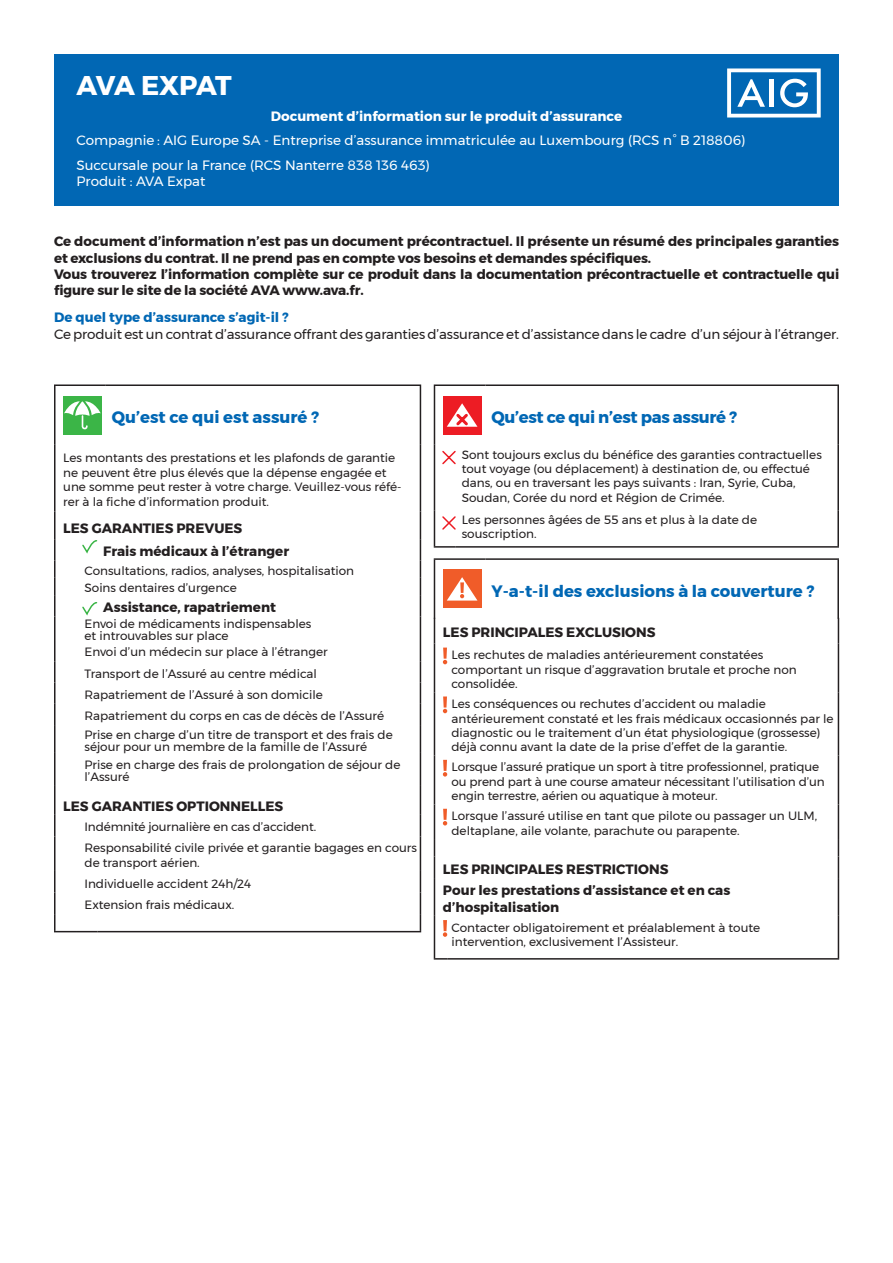
<style>
.page{position:relative;width:893px;height:1263px;background:#fff}
.page>*{position:absolute;margin:0;border:0;box-sizing:border-box;transform-origin:0 0}
.t1{font:700 27px "Montserrat";letter-spacing:-.055em;color:#fff}
.t2{font:700 16.5px "Montserrat";color:#0167b4}
.t3{font:700 16.5px "Montserrat";letter-spacing:-.02em;color:#0167b4}
.t4{font:700 13.5px/16.2px "Montserrat";color:#231f20}
.t5{font:13.5px "Montserrat";color:#fff}
.t6{font:13.5px "Montserrat";letter-spacing:-.01em;color:#231f20}
.t7{font:700 13.5px "Montserrat";color:#fff}
.t8{font:700 13.5px "Montserrat";color:#0167b4}
.t9{font:12px/14.4px "Montserrat";color:#231f20}
</style>
<div class="page">
<div style="left:54px;top:54px;width:785px;height:151px;background:#0167b4"></div>
<hr style="left:54px;top:512px;width:2px;height:27px;background:#231f20">
<hr style="left:54px;top:539px;width:2px;height:21px;background:#231f20">
<svg style="left:54px;top:560px;width:2px;height:35px"></svg>
<hr style="left:54px;top:595px;width:2px;height:21px;background:#231f20">
<hr style="left:54px;top:616px;width:2px;height:24px;background:#231f20">
<hr style="left:54px;top:640px;width:2px;height:21px;background:#231f20">
<hr style="left:54px;top:661px;width:2px;height:21px;background:#231f20">
<hr style="left:54px;top:682px;width:2px;height:22px;background:#231f20">
<hr style="left:54px;top:704px;width:2px;height:21px;background:#231f20">
<hr style="left:54px;top:725px;width:2px;height:28px;background:#231f20">
<svg style="left:420px;top:512px;width:1px;height:241px"></svg>
<hr style="left:54px;top:753px;width:2px;height:32px;background:#231f20">
<hr style="left:420px;top:753px;width:1px;height:32px;background:#231f20">
<hr style="left:54px;top:785px;width:2px;height:30px;background:#231f20">
<hr style="left:420px;top:785px;width:1px;height:30px;background:#231f20">
<hr style="left:54px;top:815px;width:2px;height:21px;background:#231f20">
<svg style="left:420px;top:815px;width:1px;height:21px"></svg>
<hr style="left:54px;top:836px;width:2px;height:35px;background:#231f20">
<hr style="left:420px;top:836px;width:1px;height:35px;background:#231f20">
<hr style="left:54px;top:871px;width:2px;height:21px;background:#231f20">
<hr style="left:54px;top:892px;width:2px;height:22px;background:#231f20">
<svg style="left:420px;top:871px;width:1px;height:60px"></svg>
<svg style="left:54px;top:914px;width:43px;height:18px"></svg>
<hr style="left:97px;top:931px;width:324px;height:1px;background:#231f20">
<svg style="left:82px;top:540px;width:16px;height:14px"></svg>
<svg style="left:82px;top:602px;width:16px;height:14px"></svg>
<hr style="left:54px;top:384px;width:52px;height:2px;background:#231f20">
<hr style="left:54px;top:386px;width:2px;height:59px;background:#231f20">
<hr style="left:106px;top:384px;width:315px;height:2px;background:#231f20">
<hr style="left:420px;top:386px;width:1px;height:59px;background:#231f20">
<hr style="left:54px;top:445px;width:2px;height:67px;background:#231f20">
<hr style="left:420px;top:445px;width:1px;height:67px;background:#231f20">
<div style="left:63px;top:396px;width:39px;height:38px;background:#3bb547"></div>
<svg style="left:64px;top:401px;width:37px;height:29px"></svg>
<hr style="left:434px;top:558px;width:51px;height:2px;background:#231f20">
<hr style="left:434px;top:560px;width:1px;height:59px;background:#231f20">
<hr style="left:485px;top:558px;width:354px;height:2px;background:#231f20">
<hr style="left:837px;top:560px;width:2px;height:59px;background:#231f20">
<div style="left:443px;top:570px;width:38px;height:38px;background:#f05c29"></div>
<svg style="left:447px;top:577px;width:30px;height:24px"></svg>
<svg style="left:434px;top:619px;width:1px;height:24px"></svg>
<svg style="left:838px;top:619px;width:1px;height:24px"></svg>
<hr style="left:434px;top:643px;width:1px;height:49px;background:#231f20">
<hr style="left:838px;top:643px;width:1px;height:49px;background:#231f20">
<hr style="left:434px;top:692px;width:1px;height:63px;background:#231f20">
<hr style="left:838px;top:692px;width:1px;height:63px;background:#231f20">
<hr style="left:434px;top:755px;width:1px;height:49px;background:#231f20">
<hr style="left:838px;top:755px;width:1px;height:49px;background:#231f20">
<hr style="left:434px;top:804px;width:1px;height:35px;background:#231f20">
<hr style="left:838px;top:804px;width:1px;height:35px;background:#231f20">
<svg style="left:434px;top:839px;width:1px;height:39px"></svg>
<svg style="left:838px;top:839px;width:1px;height:39px"></svg>
<hr style="left:434px;top:878px;width:1px;height:38px;background:#231f20">
<hr style="left:838px;top:878px;width:1px;height:38px;background:#231f20">
<hr style="left:434px;top:916px;width:1px;height:42px;background:#231f20">
<hr style="left:838px;top:916px;width:1px;height:42px;background:#231f20">
<svg style="left:434px;top:958px;width:13px;height:1px"></svg>
<hr style="left:447px;top:958px;width:392px;height:1px;background:#231f20">
<svg style="left:443px;top:648px;width:4px;height:16px"></svg>
<svg style="left:443px;top:696px;width:4px;height:17px"></svg>
<svg style="left:443px;top:760px;width:4px;height:16px"></svg>
<svg style="left:443px;top:809px;width:4px;height:16px"></svg>
<svg style="left:443px;top:920px;width:4px;height:17px"></svg>
<hr style="left:434px;top:445px;width:1px;height:65px;background:#231f20">
<hr style="left:837px;top:445px;width:2px;height:65px;background:#231f20">
<hr style="left:434px;top:510px;width:1px;height:36px;background:#231f20">
<hr style="left:837px;top:510px;width:2px;height:36px;background:#231f20">
<hr style="left:434px;top:546px;width:22px;height:2px;background:#231f20">
<hr style="left:456px;top:546px;width:383px;height:2px;background:#231f20">
<svg style="left:442px;top:450px;width:14px;height:15px"></svg>
<svg style="left:442px;top:516px;width:14px;height:14px"></svg>
<hr style="left:434px;top:384px;width:51px;height:2px;background:#231f20">
<hr style="left:434px;top:386px;width:1px;height:59px;background:#231f20">
<hr style="left:485px;top:384px;width:354px;height:2px;background:#231f20">
<hr style="left:837px;top:386px;width:2px;height:59px;background:#231f20">
<div style="left:443px;top:396px;width:38px;height:38px;background:#ed1c24"></div>
<svg style="left:447px;top:403px;width:30px;height:24px"></svg>
<svg style="left:727px;top:68px;width:94px;height:50px"></svg>
<p class="t1" style="left:77px;top:63px;width:157px">AVA EXPAT</p>
<p class="t5" style="left:77px;top:130px;width:670px">Compagnie : AIG Europe SA - Entreprise d’assurance immatriculée au Luxembourg (RCS n° B 218806)</p>
<p class="t5" style="left:77px;top:155px;width:355px">Succursale pour la France (RCS Nanterre 838 136 463)</p>
<p class="t5" style="left:77px;top:171px;width:130px">Produit : AVA Expat</p>
<p class="t7" style="left:271px;top:105px;width:353px">Document d’information sur le produit d’assurance</p>
<p class="t4" style="left:54px;top:233px;width:787px">Ce document d’information n’est pas un document précontractuel. Il présente un résumé des principales garanties et exclusions du contrat. Il ne prend pas en compte vos besoins et demandes spécifiques.</p>
<p class="t4" style="left:54px;top:266px;width:787px">Vous trouverez l’information complète sur ce produit dans la documentation précontractuelle et contractuelle qui figure sur le site de la société AVA www.ava.fr.</p>
<p class="t8" style="left:54px;top:307px;width:236px">De quel type d’assurance s’agit-il ?</p>
<p class="t6" style="left:54px;top:323px;width:786px">Ce produit est un contrat d’assurance offrant des garanties d’assurance et d’assistance dans le cadre d’un séjour à l’étranger.</p>
<p class="t2" style="left:112px;top:404px;width:209px">Qu’est ce qui est assuré ?</p>
<p class="t9" style="left:63px;top:451px;width:340px">Les montants des prestations et les plafonds de garantie ne peuvent être plus élevés que la dépense engagée et une somme peut rester à votre charge. Veuillez-vous réfé&shy;rer à la fiche d’information produit.</p>
<p class="t4" style="left:63px;top:520px;width:181px">LES GARANTIES PREVUES</p>
<p class="t4" style="left:103px;top:543px;width:187px">Frais médicaux à l’étranger</p>
<p class="t9" style="left:85px;top:563px;width:271px">Consultations, radios, analyses, hospitalisation</p>
<p class="t9" style="left:85px;top:581px;width:154px">Soins dentaires d’urgence</p>
<p class="t4" style="left:103px;top:599px;width:174px">Assistance, rapatriement</p>
<p class="t9" style="left:85px;top:618px;width:228px;line-height:12px">Envoi de médicaments indispensables et introuvables sur place</p>
<p class="t9" style="left:85px;top:645px;width:245px">Envoi d’un médecin sur place à l’étranger</p>
<p class="t9" style="left:85px;top:666px;width:234px">Transport de l’Assuré au centre médical</p>
<p class="t9" style="left:85px;top:687px;width:240px">Rapatriement de l’Assuré à son domicile</p>
<p class="t9" style="left:85px;top:709px;width:301px">Rapatriement du corps en cas de décès de l’Assuré</p>
<p class="t9" style="left:85px;top:728px;width:310px;line-height:12px">Prise en charge d’un titre de transport et des frais de séjour pour un membre de la famille de l’Assuré</p>
<p class="t9" style="left:85px;top:758px;width:317px;line-height:12px">Prise en charge des frais de prolongation de séjour de l’Assuré</p>
<p class="t4" style="left:63px;top:798px;width:221px">LES GARANTIES OPTIONNELLES</p>
<p class="t9" style="left:85px;top:820px;width:233px">Indémnité journalière en cas d’accident.</p>
<p class="t9" style="left:85px;top:841px;width:334px">Responsabilité civile privée et garantie bagages en cours de transport aérien.</p>
<p class="t9" style="left:85px;top:876px;width:168px">Individuelle accident 24h/24</p>
<p class="t9" style="left:85px;top:897px;width:151px">Extension frais médicaux.</p>
<p class="t3" style="left:491px;top:404px;width:247px">Qu’est ce qui n’est pas assuré ?</p>
<p class="t9" style="left:462px;top:447px;width:362px">Sont toujours exclus du bénéfice des garanties contractuelles tout voyage (ou déplacement) à destination de, ou effectué dans, ou en traversant les pays suivants : Iran, Syrie, Cuba, Soudan, Corée du nord et Région de Crimée.</p>
<p class="t9" style="left:462px;top:512px;width:297px">Les personnes âgées de 55 ans et plus à la date de souscription.</p>
<p class="t2" style="left:491px;top:578px;width:324px">Y-a-t-il des exclusions à la couverture ?</p>
<p class="t4" style="left:443px;top:624px;width:214px">LES PRINCIPALES EXCLUSIONS</p>
<p class="t9" style="left:451px;top:648px;width:347px">Les rechutes de maladies antérieurement constatées comportant un risque d’aggravation brutale et proche non consolidée.</p>
<p class="t9" style="left:451px;top:696px;width:384px">Les conséquences ou rechutes d’accident ou maladie antérieurement constaté et les frais médicaux occasionnés par le diagnostic ou le traitement d’un état physiologique (grossesse) déjà connu avant la date de la prise d’effet de la garantie.</p>
<p class="t9" style="left:451px;top:760px;width:375px">Lorsque l’assuré pratique un sport à titre professionnel, pratique ou prend part à une course amateur nécessitant l’utilisation d’un engin terrestre, aérien ou aquatique à moteur.</p>
<p class="t9" style="left:451px;top:809px;width:367px">Lorsque l’assuré utilise en tant que pilote ou passager un ULM, deltaplane, aile volante, parachute ou parapente.</p>
<p class="t4" style="left:443px;top:861px;width:227px">LES PRINCIPALES RESTRICTIONS</p>
<p class="t4" style="left:443px;top:882px;width:289px">Pour les prestations d’assistance et en cas d’hospitalisation</p>
<p class="t9" style="left:451px;top:920px;width:310px">Contacter obligatoirement et préalablement à toute intervention, exclusivement l’Assisteur.</p>
</div>
